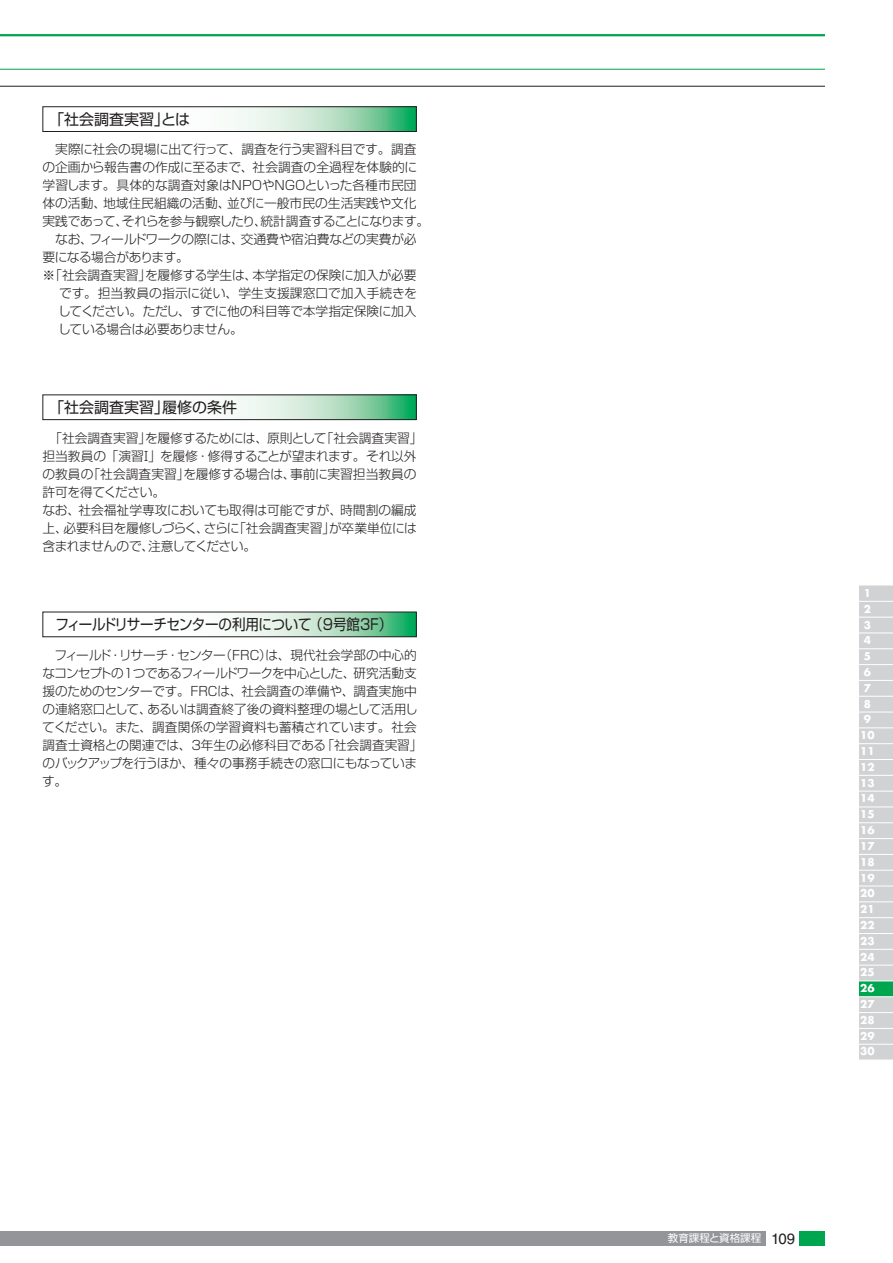
<style>
.page{position:relative;width:893px;height:1263px;background:#fff}
.page>*{position:absolute;margin:0;border:0;box-sizing:border-box;transform-origin:0 0}
.t1{font:15px "Shin Go Pro Regular 90 msp RKSJ H";letter-spacing:-.02em;color:#231f20;scale:.9 1}
.t2{font:15px "Shin Go Pro Regular 90 msp RKSJ H";color:#231f20}
.t3{font:12.75px/18px "Shin Go Pro Light 90 msp RKSJ H";letter-spacing:-.01em;color:#231f20}
.t4{font:12.75px "Shin Go Pro Light 90 msp RKSJ H";letter-spacing:-.05em;color:#231f20}
.t5{font:12.75px "Shin Go Pro Light 90 msp RKSJ H";letter-spacing:.01em;color:#231f20}
.t6{font:12.75px "Shin Go Pro Light 90 msp RKSJ H";letter-spacing:-.045em;color:#231f20}
.t7{font:700 10.5px/15.8px "Futura Std";color:#fff;text-align:center}
.t8{font:10.5px "Shin Go Pro Regular 90 msp RKSJ H";color:#fff}
.s1{font-family:"Helvetica LT Std";font-size:15px;color:#231f20}
</style>
<div class="page">
<div style="left:0;top:1231px;width:765px;height:15px;background:#939598"></div>
<div style="left:799px;top:1231px;width:26px;height:15px;background:#00a54f"></div>
<svg style="left:859px;top:585px;width:34px;height:475px;background:#cdd3d2"></svg>
<hr style="left:0;top:34px;width:825px;height:2px;background:#00a54f">
<hr style="left:0;top:69px;width:825px;height:1px;background:#00a54f">
<hr style="left:0;top:86px;width:825px;height:1px;background:#231f20">
<svg style="left:234px;top:108px;width:181px;height:22px;background:#aadcbf"></svg>
<div style="left:42px;top:106px;width:375px;height:26px;border:1px solid #231f20"></div>
<svg style="left:234px;top:397px;width:181px;height:21px;background:#aadcbf"></svg>
<div style="left:42px;top:395px;width:375px;height:25px;border:1px solid #231f20"></div>
<svg style="left:234px;top:614px;width:181px;height:21px;background:#aadcbf"></svg>
<p class="t2" style="left:49px;top:114px;width:143px">「社会調査実習」とは</p>
<p class="t3" style="left:42px;top:142px;width:376px">　実際に社会の現場に出て行って、調査を行う実習科目です。調査</p>
<p class="t3" style="left:42px;top:160px;width:376px">の企画から報告書の作成に至るまで、社会調査の全過程を体験的に</p>
<p class="t3" style="left:42px;top:178px;width:376px">学習します。具体的な調査対象はNPOやNGOといった各種市民団</p>
<p class="t3" style="left:42px;top:196px;width:376px">体の活動、地域住民組織の活動、並びに一般市民の生活実践や文化</p>
<p class="t4" style="left:42px;top:216px;width:388px">実践であって、それらを参与観察したり、統計調査することになります。</p>
<p class="t3" style="left:42px;top:232px;width:376px">　なお、フィールドワークの際には、交通費や宿泊費などの実費が必</p>
<p class="t6" style="left:42px;top:252px;width:148px">要になる場合があります。</p>
<p class="t3" style="left:42px;top:268px;width:376px">※「社会調査実習」を履修する学生は、本学指定の保険に加入が必要</p>
<p class="t5" style="left:59px;top:288px;width:359px">です。担当教員の指示に従い、学生支援課窓口で加入手続きを</p>
<p class="t3" style="left:58px;top:304px;width:360px">してください。ただし、すでに他の科目等で本学指定保険に加入</p>
<p class="t3" style="left:58px;top:322px;width:186px">している場合は必要ありません。</p>
<p class="t2" style="left:49px;top:402px;width:190px">「社会調査実習」履修の条件</p>
<p class="t3" style="left:42px;top:431px;width:382px;text-indent:7px">「社会調査実習」を履修するためには、原則として「社会調査実習」担当教員の「演習Ⅰ」を履修・修得することが望まれます。それ以外の教員の「社会調査実習」を履修する場合は、事前に実習担当教員の許可を得てください。<br>なお、社会福祉学専攻においても取得は可能ですが、時間割の編成上、必要科目を履修しづらく、さらに「社会調査実習」が卒業単位には含まれませんので、注意してください。</p>
<p class="t1" style="left:55px;top:619px;width:376px">フィールドリサーチセンターの利用について （9号館3F）</p>
<p class="t3" style="left:42px;top:648px;width:382px;text-indent:12px">フィールド・リサーチ・センター（FRC）は、現代社会学部の中心的なコンセプトの１つであるフィールドワークを中心とした、研究活動支援のためのセンターです。FRCは、社会調査の準備や、調査実施中の連絡窓口として、あるいは調査終了後の資料整理の場として活用してください。また、調査関係の学習資料も蓄積されています。社会調査士資格との関連では、3年生の必修科目である「社会調査実習」のバックアップを行うほか、種々の事務手続きの窓口にもなっています。</p>
<p class="t7" style="left:860px;top:585px;width:16px">1<br>2<br>3<br>4<br>5<br>6<br>7<br>8<br>9<br>10<br>11<br>12<br>13<br>14<br>15<br>16<br>17<br>18<br>19<br>20<br>21<br>22<br>23<br>24<br>25<br>26<br>27<br>28<br>29<br>30</p>
<p class="t8" style="left:668px;top:1235px;width:129px">教育課程と資格課程 <span class="s1">109</span></p>
</div>
